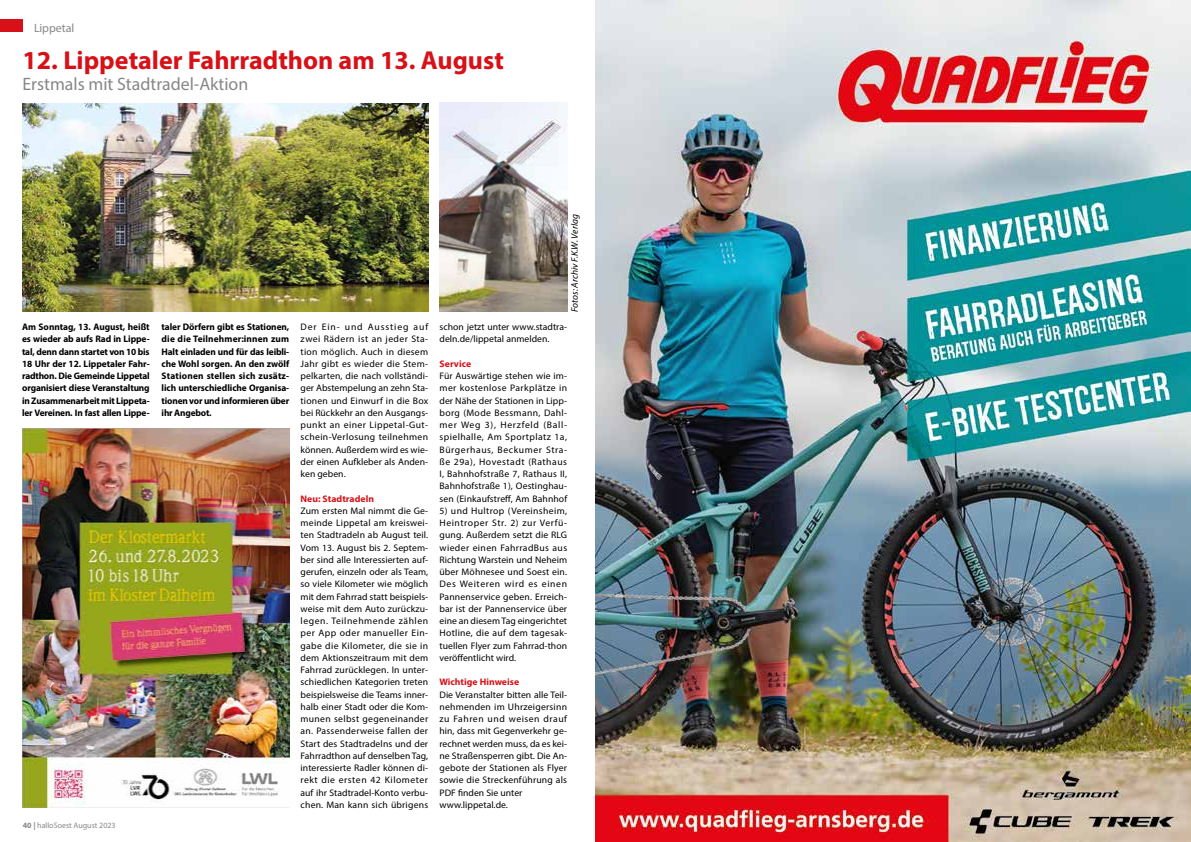
<style>
.page{position:relative;width:1191px;height:842px;background:#fff}
.page>*{position:absolute;margin:0;border:0;box-sizing:border-box;transform-origin:0 0}
.t1{font:700 26px "Myriad Pro";color:#d71117}
.t2{font:18px "Myriad Pro";color:#878787}
.t3{font:12px "Myriad Pro";letter-spacing:-.005em;color:#878787}
.t4{font:9.5px/12.3px "Myriad Pro";letter-spacing:.005em;color:#000;text-align:justify}
.t5{font:700 9.5px/12.3px "Myriad Pro";letter-spacing:-.02em;color:#000;text-align:justify}
.t6{font:700 9.5px "Myriad Pro";letter-spacing:.005em;color:#d71117}
.t7{font:italic 9.5px "Myriad Pro";color:#000}
.t8{font:8px "Myriad Pro";color:#878787}
.s1{font-weight:700}
</style>
<div class="page">
<div style="left:0;top:19px;width:23px;height:13px;background:#d71117"></div>
<img style="left:595px;top:0;width:595px;height:842px">
<img style="left:23px;top:103px;width:405px;height:209px">
<img style="left:440px;top:103px;width:127px;height:208px">
<img style="left:23px;top:428px;width:266px;height:380px">
<p class="t3" style="left:34px;top:20px;width:42px">Lippetal</p>
<h1 class="t1" style="left:22px;top:43px;width:483px">12. Lippetaler Fahrradthon am 13. August</h1>
<h2 class="t2" style="left:22px;top:73px;width:227px">Erstmals mit Stadtradel-Aktion</h2>
<p class="t7" style="left:569px;top:312px;width:99px;rotate:-90deg">Fotos: Archiv F.K.W. Verlag</p>
<p class="t5" style="left:22px;top:320px;width:129px">Am Sonntag, 13. August, heißt es wieder ab aufs Rad in Lippe&shy;tal, denn dann startet von 10 bis 18 Uhr der 12. Lippetaler Fahr&shy;radthon. Die Gemeinde Lippetal organisiert diese Veranstaltung in Zusammenarbeit mit Lippeta&shy;ler Vereinen. In fast allen Lippe-</p>
<p class="t8" style="left:23px;top:821px;width:94px"><span class="s1">40 |</span> halloSoest August 2023</p>
<p class="t5" style="left:162px;top:320px;width:129px">taler Dörfern gibt es Stationen, die die Teilnehmer:innen zum Halt einladen und für das leibli&shy;che Wohl sorgen. An den zwölf Stationen stellen sich zusätz&shy;lich unterschiedliche Organisa&shy;tionen vor und informieren über ihr Angebot.</p>
<p class="t4" style="left:300px;top:321px;width:129px">Der Ein- und Ausstieg auf zwei Rädern ist an jeder Sta&shy;tion möglich. Auch in diesem Jahr gibt es wieder die Stem&shy;pelkarten, die nach vollständi&shy;ger Abstempelung an zehn Sta&shy;tionen und Einwurf in die Box bei Rückkehr an den Ausgangs&shy;punkt an einer Lippetal-Gut&shy;schein-Verlosung teilnehmen können. Außerdem wird es wie&shy;der einen Aufkleber als Anden&shy;ken geben.</p>
<p class="t6" style="left:300px;top:492px;width:75px">Neu: Stadtradeln</p>
<p class="t4" style="left:300px;top:504px;width:129px">Zum ersten Mal nimmt die Ge&shy;meinde Lippetal am kreiswei&shy;ten Stadtradeln ab August teil.<br>Vom 13. August bis 2. Septem&shy;ber sind alle Interessierten auf&shy;gerufen, einzeln oder als Team, so viele Kilometer wie möglich mit dem Fahrrad statt beispiels&shy;weise mit dem Auto zurückzu&shy;legen. Teilnehmende zählen per App oder manueller Ein&shy;gabe die Kilometer, die sie in dem Aktionszeitraum mit dem Fahrrad zurücklegen. In unter&shy;schiedlichen Kategorien treten beispielsweise die Teams inner&shy;halb einer Stadt oder die Kom&shy;munen selbst gegeneinander an. Passenderweise fallen der Start des Stadtradelns und der Fahrradthon auf denselben Tag, interessierte Radler können di&shy;rekt die ersten 42 Kilometer auf ihr Stadtradel-Konto verbu&shy;chen. Man kann sich übrigens</p>
<p class="t4" style="left:439px;top:321px;width:129px">schon jetzt unter www.stadtra&shy;deln.de/lippetal anmelden.</p>
<p class="t6" style="left:439px;top:357px;width:33px">Service</p>
<p class="t4" style="left:439px;top:370px;width:129px">Für Auswärtige stehen wie im&shy;mer kostenlose Parkplätze in der Nähe der Stationen in Lipp&shy;borg (Mode Bessmann, Dahl&shy;mer Weg 3), Herzfeld (Ball&shy;spielhalle, Am Sportplatz 1a, Bürgerhaus, Beckumer Stra&shy;ße 29a), Hovestadt (Rathaus I, Bahnhofstraße 7, Rathaus II, Bahnhofstraße 1), Oestinghau&shy;sen (Einkaufstreff, Am Bahnhof</p>
<p class="t4" style="left:439px;top:504px;width:129px">5) und Hultrop (Vereinsheim, Heintroper Str. 2) zur Verfü&shy;gung. Außerdem setzt die RLG wieder einen FahrradBus aus Richtung Warstein und Neheim über Möhnesee und Soest ein.<br>Des Weiteren wird es einen Pannenservice geben. Erreich&shy;bar ist der Pannenservice über eine an diesem Tag eingerichtet Hotline, die auf dem tagesak&shy;tuellen Flyer zum Fahrrad-thon veröffentlicht wird.</p>
<p class="t6" style="left:439px;top:676px;width:81px">Wichtige Hinweise</p>
<p class="t4" style="left:439px;top:688px;width:129px;text-align:left">Die Veranstalter bitten alle Teil&shy;nehmenden im Uhrzeigersinn zu Fahren und weisen drauf hin, dass mit Gegenverkehr ge&shy;rechnet werden muss, da es kei&shy;ne Straßensperren gibt. Die An&shy;gebote der Stationen als Flyer sowie die Streckenführung als<br>PDF finden Sie unter www.lippetal.de.</p>
</div>
